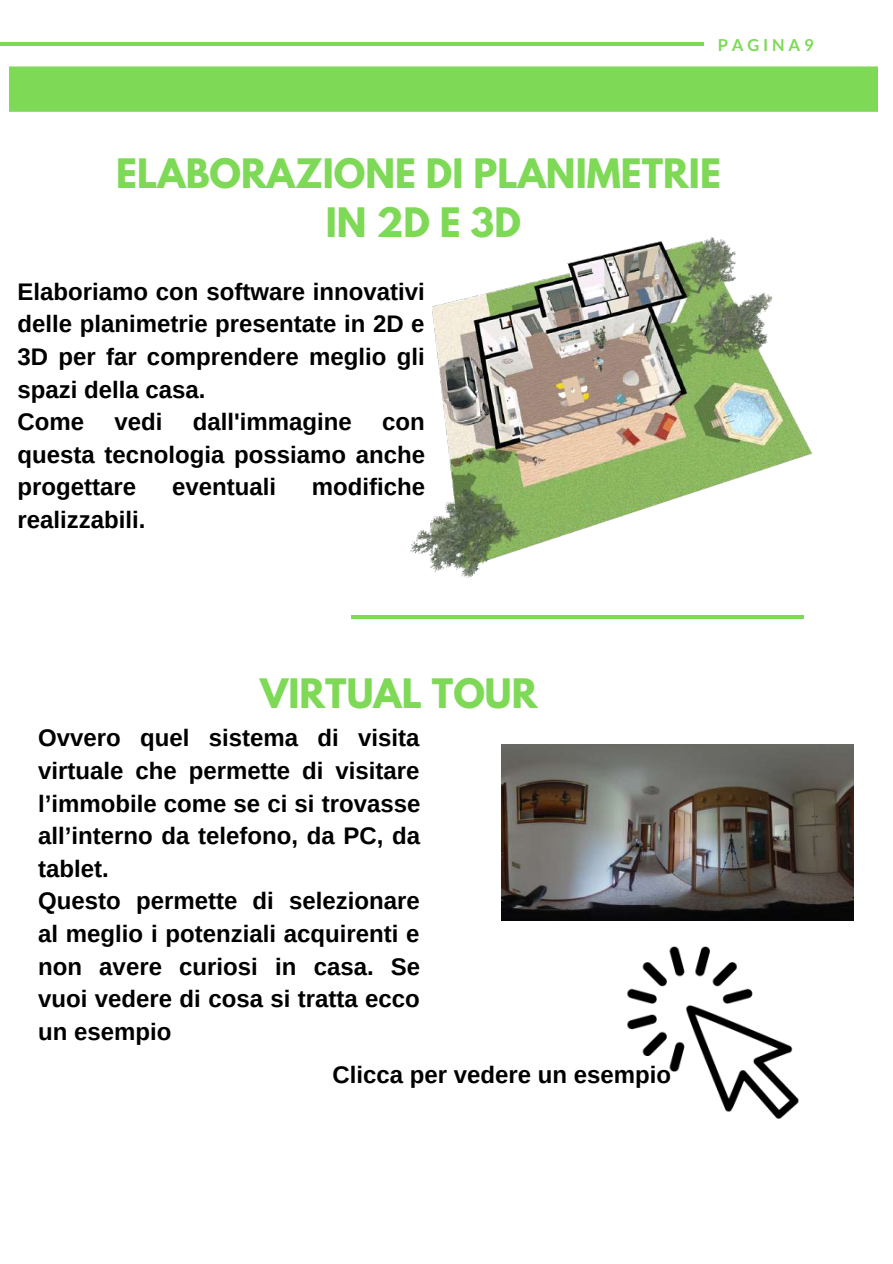
<style>
.page{position:relative;width:893px;height:1264px;background:#fff}
.page>*{position:absolute;margin:0;border:0;box-sizing:border-box;transform-origin:0 0}
.t1{font:700 36px/49.5px "League Spartan";color:#7ed957;text-align:center}
.t2{font:700 24px/32.5px "Arimo";color:#000}
.t3{font:700 16.5px "Lato";letter-spacing:.23em;color:#7ed957}
</style>
<div class="page">
<hr style="left:351px;top:615px;width:452px;height:4px;background:#7ed957">
<hr style="left:0;top:42px;width:703px;height:3px;background:#7ed957">
<img style="left:410px;top:237px;width:402px;height:342px">
<div style="left:9px;top:66px;width:868px;height:46px;background:#7ed957"></div>
<img style="left:627px;top:946px;width:172px;height:173px">
<img style="left:501px;top:744px;width:352px;height:176px">
<p class="t3" style="left:717px;top:35px;width:97px">PAGINA9</p>
<h1 class="t1" style="left:116px;top:153px;width:606px">ELABORAZIONE DI PLANIMETRIE<br>IN 2D E 3D</h1>
<p class="t2" style="left:18px;top:275px;width:409px">Elaboriamo con software innovativi delle planimetrie presentate in 2D e<br>3D per far comprendere meglio gli spazi della casa.<br>Come</p>
<p class="t2" style="left:114px;top:405px;width:49px">vedi</p>
<p class="t2" style="left:193px;top:405px;width:160px">dall'immagine</p>
<p class="t2" style="left:18px;top:405px;width:409px;text-align:justify;text-indent:364px">con questa tecnologia possiamo anche progettare</p>
<p class="t2" style="left:172px;top:471px;width:105px">eventuali</p>
<p class="t2" style="left:312px;top:471px;width:115px">modifiche</p>
<p class="t2" style="left:18px;top:503px;width:129px">realizzabili.</p>
<h1 class="t1" style="left:260px;top:673px;width:279px">VIRTUAL TOUR</h1>
<p class="t2" style="left:38px;top:721px;width:384px">Ovvero quel sistema di visita virtuale che permette di visitare l’immobile come se ci si trovasse all’interno da telefono, da PC, da tablet.<br>Questo permette di selezionare al meglio i potenziali acquirenti e non avere curiosi in casa. Se vuoi vedere di cosa si tratta ecco un esempio</p>
<p class="t2" style="left:332px;top:1058px;width:340px">Clicca per vedere un esempio</p>
</div>
